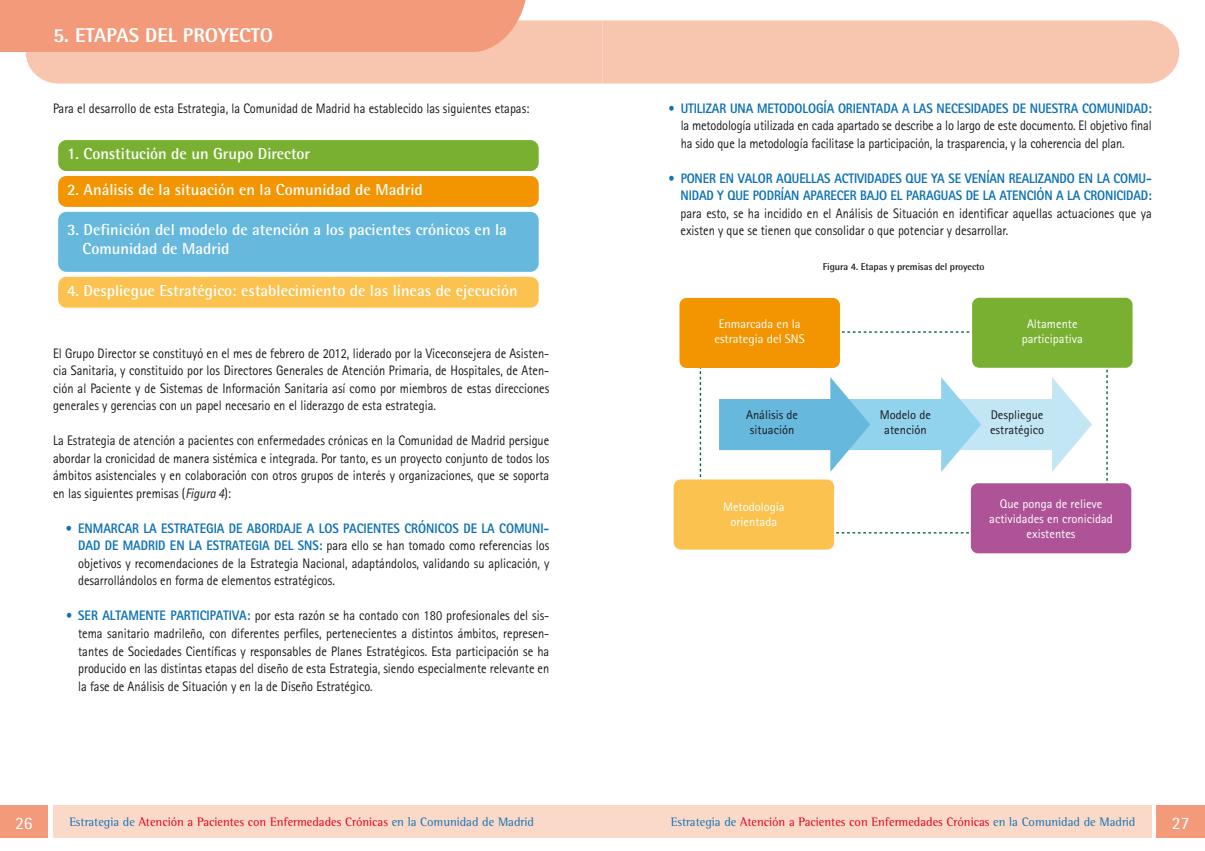
<style>
.page{position:relative;width:1205px;height:851px;background:#fff}
.page>*{position:absolute;margin:0;border:0;box-sizing:border-box;transform-origin:0 0}
.t1{font:800 20px "Rotis Semi Sans";color:#fff}
.t2{font:17.5px "Rotis Semi Sans";color:#fff}
.t3{font:700 16px/19.1px "Rotis Semi Sans";color:#fff}
.t4{font:13.75px/17.5px "Rotis Sans Serif";color:#1a171c;text-align:justify;scale:.9 1}
.t5{font:800 13.75px/17.5px "Rotis Sans Serif";letter-spacing:-.005em;color:#0e72b5;scale:.9 1}
.t6{font:12.5px "Rotis Semi Serif";color:#e2001a}
.t7{font:12.5px/15px "Rotis Sans Serif";color:#fff;text-align:center}
.t8{font:12.5px/15px "Rotis Sans Serif";color:#1a171c;text-align:center}
.t9{font:12.5px/15px "Rotis Semi Sans";color:#fff;text-align:center}
.t10{font:700 10px "Rotis Semi Sans";letter-spacing:-.01em;color:#1a171c}
.s1{font-style:italic}
.s2{font-weight:800;color:#0e72b5}
.s3{color:#0e72b5}
</style>
<div class="page">
<div style="left:0;top:805px;width:48px;height:32px;background:#f29a7a"></div>
<div style="left:53px;top:805px;width:549px;height:32px;background:#fbd9c9"></div>
<svg style="left:0;top:0;width:1179px;height:83px;background:#f7c2ac"></svg>
<div style="left:1156px;top:805px;width:49px;height:32px;background:#f29a7a"></div>
<div style="left:603px;top:805px;width:549px;height:32px;background:#fbd9c9"></div>
<div style="left:58px;top:140px;width:481px;height:31px;background:#7ab031;border-radius:8px"></div>
<div style="left:58px;top:176px;width:481px;height:31px;background:#f29500;border-radius:8px"></div>
<div style="left:58px;top:212px;width:481px;height:60px;background:#66b9dd;border-radius:8px"></div>
<div style="left:58px;top:277px;width:481px;height:30px;background:#fbc24f;border-radius:8px"></div>
<div style="left:679px;top:298px;width:161px;height:70px;background:#f29500;border-radius:7px"></div>
<div style="left:674px;top:479px;width:160px;height:70px;background:#fbc24f;border-radius:7px"></div>
<div style="left:972px;top:298px;width:160px;height:70px;background:#7ab031;border-radius:7px"></div>
<div style="left:971px;top:483px;width:160px;height:70px;background:#ae5397;border-radius:7px"></div>
<svg style="left:719px;top:377px;width:373px;height:95px"></svg>
<h1 class="t1" style="left:53px;top:23px;width:221px">5. ETAPAS DEL PROYECTO</h1>
<p class="t4" style="left:53px;top:99px;width:531px">Para el desarrollo de esta Estrategia, la Comunidad de Madrid ha establecido las siguientes etapas:</p>
<p class="t3" style="left:67px;top:144px;width:245px">1. Constitución de un Grupo Director</p>
<p class="t3" style="left:67px;top:180px;width:357px">2. Análisis de la situación en la Comunidad de Madrid</p>
<p class="t3" style="left:83px;top:220px;width:426px;text-indent:-16px">3. Definición del modelo de atención a los pacientes crónicos en la<br>Comunidad de Madrid</p>
<p class="t3" style="left:67px;top:281px;width:452px">4. Despliegue Estratégico: establecimiento de las líneas de ejecución</p>
<p class="t4" style="left:53px;top:344px;width:553px">El Grupo Director se constituyó en el mes de febrero de 2012, liderado por la Viceconsejera de Asisten&shy;cia Sanitaria, y constituido por los Directores Generales de Atención Primaria, de Hospitales, de Aten&shy;ción al Paciente y de Sistemas de Información Sanitaria así como por miembros de estas direcciones generales y gerencias con un papel necesario en el liderazgo de esta estrategia.</p>
<p class="t4" style="left:53px;top:432px;width:553px">La Estrategia de atención a pacientes con enfermedades crónicas en la Comunidad de Madrid persigue abordar la cronicidad de manera sistémica e integrada. Por tanto, es un proyecto conjunto de todos los ámbitos asistenciales y en colaboración con otros grupos de interés y organizaciones, que se soporta en las siguientes premisas (<span class="s1">Figura 4</span>):</p>
<p class="t5" style="left:78px;top:519px;width:525px;text-indent:-13px">• EN MARCAR LA ESTRATEGIA DE ABORDAJE A LOS PACIENTES CRÓNICOS DE LA COMUNI-<br>DAD</p>
<p class="t4" style="left:78px;top:537px;width:525px;text-indent:220px"><span class="s2">SNS:</span> para ello se han tomado como referencias los objetivos y recomendaciones de la Estrategia Nacional, adaptándolos, validando su aplicación, y desarrollándolos en forma de elementos estratégicos.</p>
<p class="t4" style="left:78px;top:607px;width:525px;text-indent:-12px"><span class="s2">• SER ALTAMENTE PARTICIPATIVA:</span> por esta razón se ha contado con 180 profesionales del sis&shy;tema sanitario madrileño, con diferentes perfiles, pertenecientes a distintos ámbitos, represen&shy;tantes de Sociedades Científicas y responsables de Planes Estratégicos. Esta participación se ha producido en las distintas etapas del diseño de esta Estrategia, siendo especialmente relevante en la fase de Análisis de Situación y en la de Diseño Estratégico.</p>
<p class="t5" style="left:105px;top:536px;width:40px">DE MADRID</p>
<p class="t5" style="left:170px;top:536px;width:56px">EN LA ESTRATEGIA</p>
<p class="t5" style="left:274px;top:536px;width:8px">DEL</p>
<p class="t5" style="left:668px;top:99px;width:539px">• UTILIZAR UNA METODOLOGÍA ORIENTADA A LAS N ECESIDADES DE N UESTRA COMUNIDAD:</p>
<p class="t4" style="left:681px;top:117px;width:525px">la metodología utilizada en cada apartado se describe a lo largo de este documento. El objetivo final ha sido que la metodología facilitase la participación, la trasparencia, y la coherencia del plan.</p>
<p class="t5" style="left:681px;top:169px;width:525px;text-indent:-12px">• PONER EN VALOR AQUELLAS ACTIVIDADES QUE YA SE VENÍAN REALIZANDO EN LA COMU-<br>NIDAD</p>
<p class="t5" style="left:717px;top:186px;width:21px">Y QUE</p>
<p class="t5" style="left:753px;top:186px;width:9px">PODRÍAN</p>
<p class="t5" style="left:803px;top:186px;width:9px">APARECER</p>
<p class="t5" style="left:860px;top:186px;width:9px">BAJO</p>
<p class="t5" style="left:890px;top:186px;width:26px">EL PARAGUAS</p>
<p class="t5" style="left:966px;top:186px;width:46px">DELAATENCIÓN</p>
<p class="t5" style="left:1056px;top:186px;width:39px">ALA CRONICIDAD</p>
<p class="t5" style="left:1148px;top:186px;width:6px">:</p>
<p class="t4" style="left:680px;top:204px;width:525px">para esto, se ha incidido en el Análisis de Situación en identificar aquellas actuaciones que ya existen y que se tienen que consolidar o que potenciar y desarrollar.</p>
<p class="t10" style="left:823px;top:260px;width:163px">Figura 4. Etapas y premisas del proyecto</p>
<p class="t9" style="left:714px;top:316px;width:92px">Enmarcada en la estrategia del SNS</p>
<p class="t7" style="left:1021px;top:316px;width:63px">Altamente participativa</p>
<p class="t8" style="left:746px;top:407px;width:54px">Análisis de situación</p>
<p class="t8" style="left:880px;top:407px;width:53px">Modelo de atención</p>
<p class="t8" style="left:990px;top:407px;width:56px;text-align:left">Despliegue estratégico</p>
<p class="t7" style="left:723px;top:499px;width:63px">Metodología orientada</p>
<p class="t7" style="left:989px;top:495px;width:125px">Que ponga de relieve actividades en cronicidad existentes</p>
<p class="t2" style="left:15px;top:812px;width:19px">26</p>
<p class="t6" style="left:69px;top:814px;width:466px"><span class="s3">Estrategia de</span> Atención a Pacientes con Enfermedades Crónicas <span class="s3">en la Comunidad de Madrid</span></p>
<p class="t6" style="left:671px;top:814px;width:466px"><span class="s3">Estrategia de</span> Atención a Pacientes con Enfermedades Crónicas <span class="s3">en la Comunidad de Madrid</span></p>
<p class="t2" style="left:1172px;top:812px;width:19px">27</p>
</div>
